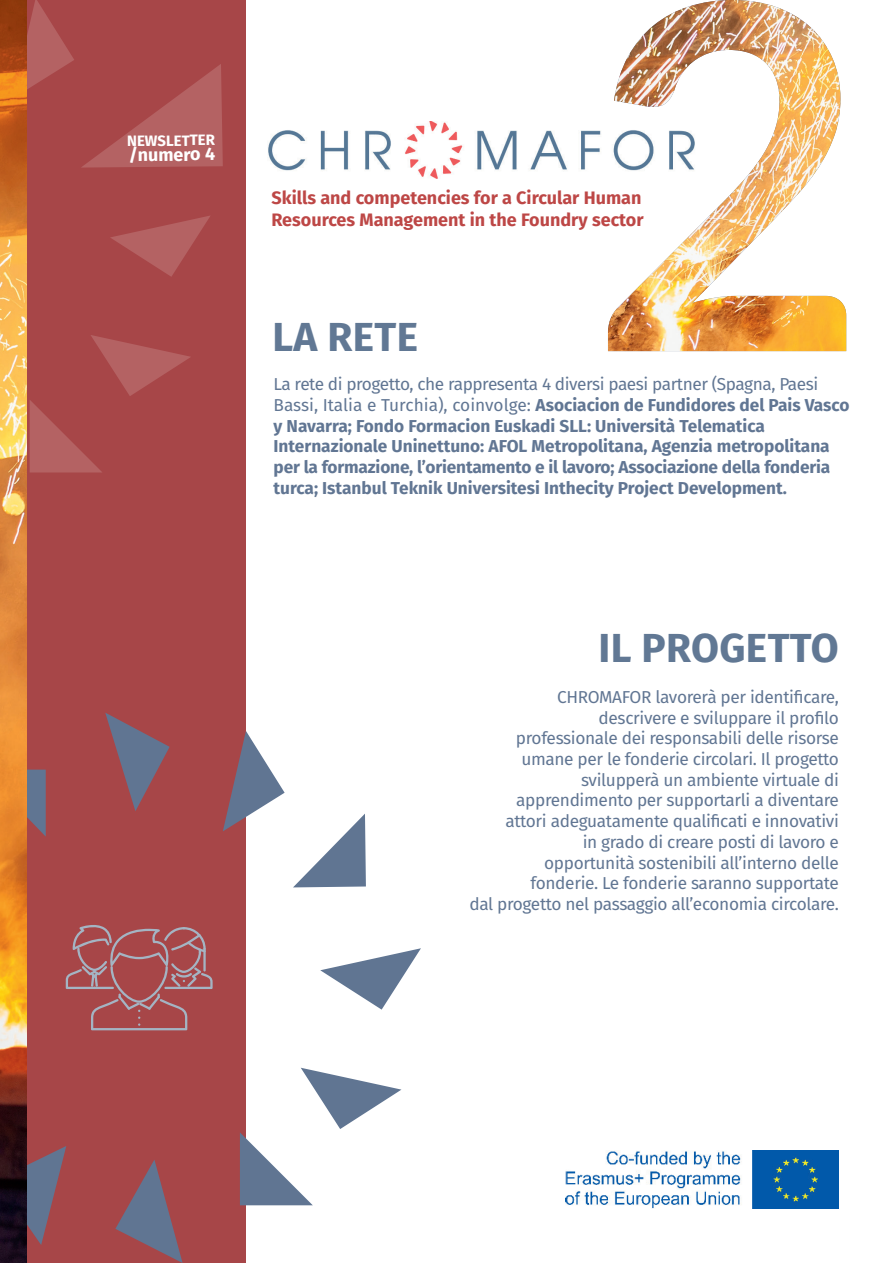
<style>
.page{position:relative;width:893px;height:1263px;background:#fff}
.page>*{position:absolute;margin:0;border:0;box-sizing:border-box;transform-origin:0 0}
.t1{font:700 40.5px "Fira Sans";letter-spacing:.01em;color:#617894}
.t2{font:700 18px/21.6px "Fira Sans";color:#bd4746}
.t3{font:700 18px "Fira Sans";color:#fff}
.t4{font:17.25px/20.7px "Fira Sans";letter-spacing:-.02em;color:#617693;text-align:right}
.t5{font:700 17.25px/20.7px "Fira Sans";color:#617693}
.t6{font:700 15px "Fira Sans";color:#fff}
.s1{font-weight:400}
</style>
<div class="page">
<img style="left:268px;top:121px;width:333px;height:58px">
<div style="left:0;top:0;width:245px;height:1263px;background:#a74648"></div>
<img style="left:566px;top:1150px;width:273px;height:59px">
<svg style="left:27px;top:1146px;width:39px;height:99px"></svg>
<svg style="left:115px;top:1160px;width:68px;height:103px"></svg>
<svg style="left:27px;top:770px;width:19px;height:67px"></svg>
<svg style="left:240px;top:1068px;width:161px;height:137px"></svg>
<svg style="left:320px;top:948px;width:101px;height:61px"></svg>
<svg style="left:293px;top:814px;width:73px;height:73px"></svg>
<svg style="left:223px;top:731px;width:62px;height:100px"></svg>
<svg style="left:105px;top:713px;width:65px;height:98px"></svg>
<img style="left:608px;top:0;width:238px;height:351px">
<svg style="left:66px;top:925px;width:147px;height:105px"></svg>
<svg style="left:30px;top:335px;width:160px;height:137px"></svg>
<svg style="left:110px;top:216px;width:100px;height:61px"></svg>
<svg style="left:27px;top:0;width:47px;height:89px"></svg>
<svg style="left:81px;top:64px;width:142px;height:104px"></svg>
<img style="left:0;top:0;width:27px;height:1263px">
<p class="t6" style="left:127px;top:129px;width:89px;rotate:-1deg">NEWSLETTER</p>
<p class="t3" style="left:129px;top:139px;width:88px">/numero 4</p>
<p class="t2" style="left:271px;top:186px;width:374px">Skills and competencies for a Circular Human<br>Resources Management in the Foundry sector</p>
<h1 class="t1" style="left:272px;top:303px;width:147px">LA RETE</h1>
<p class="t5" style="left:274px;top:373px;width:577px"><span class="s1">La rete di progetto, che rappresenta 4 diversi paesi partner (Spagna, Paesi Bassi, Italia e Turchia), coinvolge:</span> Asociacion de Fundidores del Pais Vasco y Navarra; Fondo Formacion Euskadi SLL: Università Telematica Internazionale Uninettuno: AFOL Metropolitana, Agenzia metropolitana per la formazione, l’orientamento e il lavoro; Associazione della fonderia turca; Istanbul Teknik Universitesi Inthecity Project Development.</p>
<h1 class="t1" style="left:598px;top:613px;width:242px">IL PROGETTO</h1>
<p class="t4" style="left:469px;top:686px;width:371px">CHROMAFOR lavorerà per identificare,<br>descrivere e sviluppare il profilo<br>professionale dei responsabili delle risorse umane per le fonderie circolari. Il progetto svilupperà un ambiente virtuale di apprendimento per supportarli a diventare<br>attori adeguatamente qualificati e innovativi<br>in grado di creare posti di lavoro e<br>opportunità sostenibili all’interno delle<br>fonderie. Le fonderie saranno supportate<br>dal progetto nel passaggio all’economia circolare.</p>
</div>
